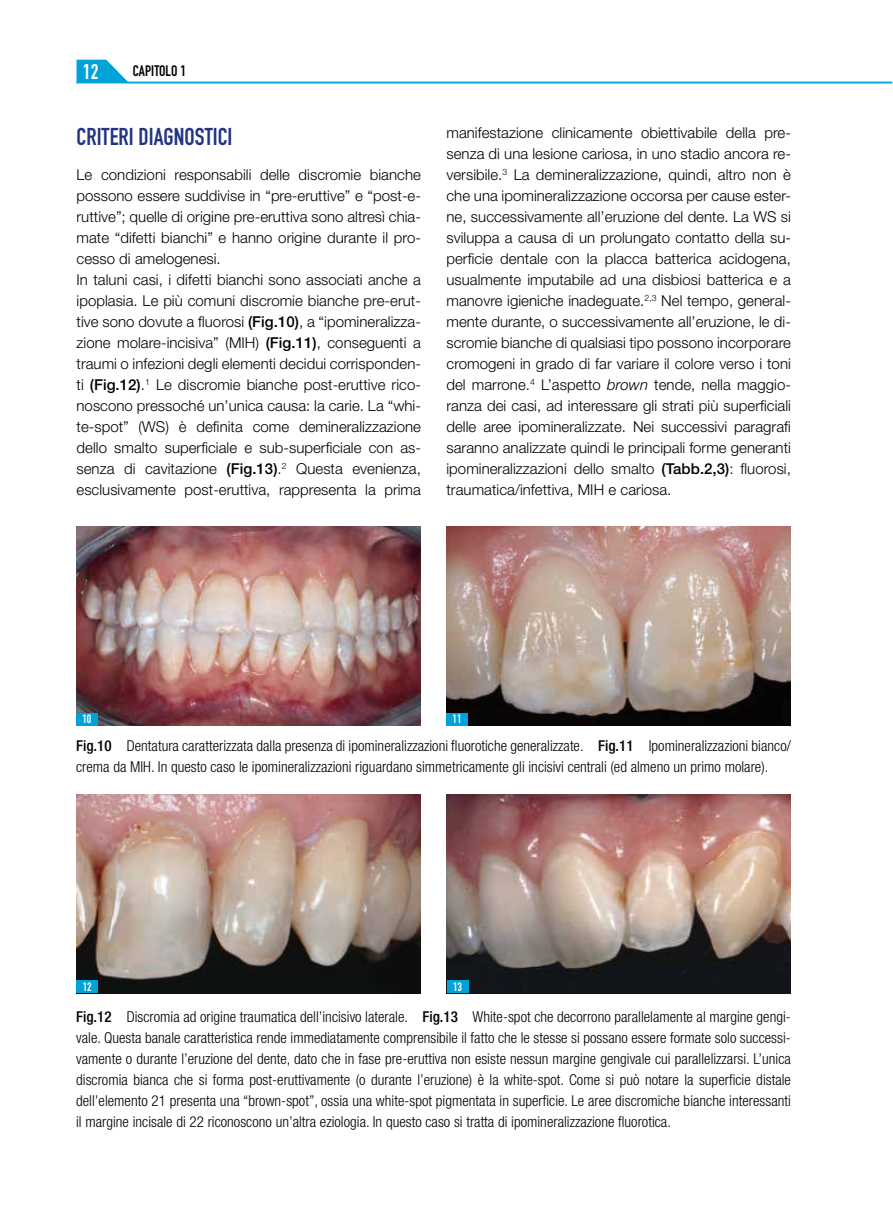
<style>
.page{position:relative;width:893px;height:1212px;background:#fff}
.page>*{position:absolute;margin:0;border:0;box-sizing:border-box;transform-origin:0 0}
.t1{font:700 24px "DIN Condensed";letter-spacing:.005em;color:#223382}
.t2{font:700 21px "DIN Condensed";color:#fff}
.t3{font:300 15px/21px "Helvetica Neue LT Std";letter-spacing:.005em;color:#000}
.t4{font:300 condensed 15px/21px "Helvetica Neue LT Std";letter-spacing:.005em;color:#000}
.t5{font:700 15px "DIN Condensed";letter-spacing:.005em;color:#000}
.t6{font:700 12px "DIN Condensed";color:#fff}
.s1{font-weight:500}
.s2{font-style:italic}
</style>
<div class="page">
<svg style="left:77px;top:60px;width:52px;height:22px"></svg>
<hr style="left:77px;top:82px;width:815px;height:1px;background:#00a3d7">
<img style="left:77px;top:526px;width:344px;height:199px">
<img style="left:77px;top:794px;width:344px;height:199px">
<img style="left:447px;top:526px;width:344px;height:199px">
<img style="left:447px;top:794px;width:344px;height:199px">
<div style="left:76px;top:713px;width:21px;height:12px;background:#00a3d7"></div>
<div style="left:77px;top:980px;width:21px;height:13px;background:#00a3d7"></div>
<div style="left:446px;top:713px;width:22px;height:12px;background:#00a3d7"></div>
<div style="left:447px;top:980px;width:21px;height:13px;background:#00a3d7"></div>
<h2 class="t2" style="left:83px;top:57px;width:17px">12</h2>
<p class="t5" style="left:133px;top:60px;width:55px">CAPITOLO 1</p>
<h1 class="t1" style="left:77px;top:120px;width:157px">CRITERI DIAGNOSTICI</h1>
<p class="t3" style="left:77px;top:164px;width:346px">Le condizioni responsabili delle discromie bianche possono essere suddivise in “pre-eruttive” e “post-e&shy;ruttive”; quelle di origine pre-eruttiva sono altresì chia&shy;mate “difetti bianchi” e hanno origine durante il pro&shy;cesso di amelogenesi.<br>In taluni casi, i difetti bianchi sono associati anche a ipoplasia. Le più comuni discromie bianche pre-erut&shy;tive sono dovute a fluorosi <span class="s1">(Fig.10)</span>, a “ipomineralizza&shy;zione molare-incisiva” (MIH) <span class="s1">(Fig.11)</span>, conseguenti a traumi o infezioni degli elementi decidui corrisponden&shy;ti <span class="s1">(Fig.12)</span>.<sup>1</sup> Le discromie bianche post-eruttive rico&shy;noscono pressoché un’unica causa: la carie. La “whi&shy;te-spot” (WS) è definita come demineralizzazione dello smalto superficiale e sub-superficiale con as&shy;senza di cavitazione <span class="s1">(Fig.13)</span>.<sup>2</sup> Questa evenienza, esclusivamente post-eruttiva, rappresenta la prima</p>
<p class="t3" style="left:446px;top:122px;width:346px;text-align:justify">manifestazione clinicamente obiettivabile della pre&shy;senza di una lesione cariosa, in uno stadio ancora re&shy;versibile.<sup>3</sup> La demineralizzazione, quindi, altro non è che una ipomineralizzazione occorsa per cause ester&shy;ne, successivamente all’eruzione del dente. La WS si sviluppa a causa di un prolungato contatto della su&shy;perficie dentale con la placca batterica acidogena, usualmente imputabile ad una disbiosi batterica e a manovre igieniche inadeguate.<sup>2,3</sup> Nel tempo, general&shy;mente durante, o successivamente all’eruzione, le di&shy;scromie bianche di qualsiasi tipo possono incorporare cromogeni in grado di far variare il colore verso i toni del marrone.<sup>4</sup> L’aspetto <span class="s2">brown</span> tende, nella maggio&shy;ranza dei casi, ad interessare gli strati più superficiali delle aree ipomineralizzate. Nei successivi paragrafi saranno analizzate quindi le principali forme generanti ipomineralizzazioni dello smalto <span class="s1">(Tabb.2,3)</span>: fluorosi, traumatica/infettiva, MIH e cariosa.</p>
<p class="t6" style="left:82px;top:711px;width:10px">10</p>
<p class="t6" style="left:453px;top:711px;width:10px">11</p>
<p class="t4" style="left:76px;top:735px;width:716px"><span class="s1">Fig.10</span> Dentatura caratterizzata dalla presenza di ipomineralizzazioni fluorotiche generalizzate. <span class="s1">Fig.11</span> Ipomineralizzazioni bianco/ crema da MIH. In questo caso le ipomineralizzazioni riguardano simmetricamente gli incisivi centrali (ed almeno un primo molare).</p>
<p class="t6" style="left:83px;top:979px;width:10px">12</p>
<p class="t6" style="left:453px;top:979px;width:10px">13</p>
<p class="t4" style="left:76px;top:1006px;width:716px;text-align:justify"><span class="s1">Fig.12</span> Discromia ad origine traumatica dell’incisivo laterale. <span class="s1">Fig.13</span> White-spot che decorrono parallelamente al margine gengi&shy;vale. Questa banale caratteristica rende immediatamente comprensibile il fatto che le stesse si possano essere formate solo successi&shy;vamente o durante l’eruzione del dente, dato che in fase pre-eruttiva non esiste nessun margine gengivale cui parallelizzarsi. L’unica discromia bianca che si forma post-eruttivamente (o durante l’eruzione) è la white-spot. Come si può notare la superficie distale dell’elemento 21 presenta una “brown-spot”, ossia una white-spot pigmentata in superficie. Le aree discromiche bianche interessanti il margine incisale di 22 riconoscono un’altra eziologia. In questo caso si tratta di ipomineralizzazione fluorotica.</p>
</div>
